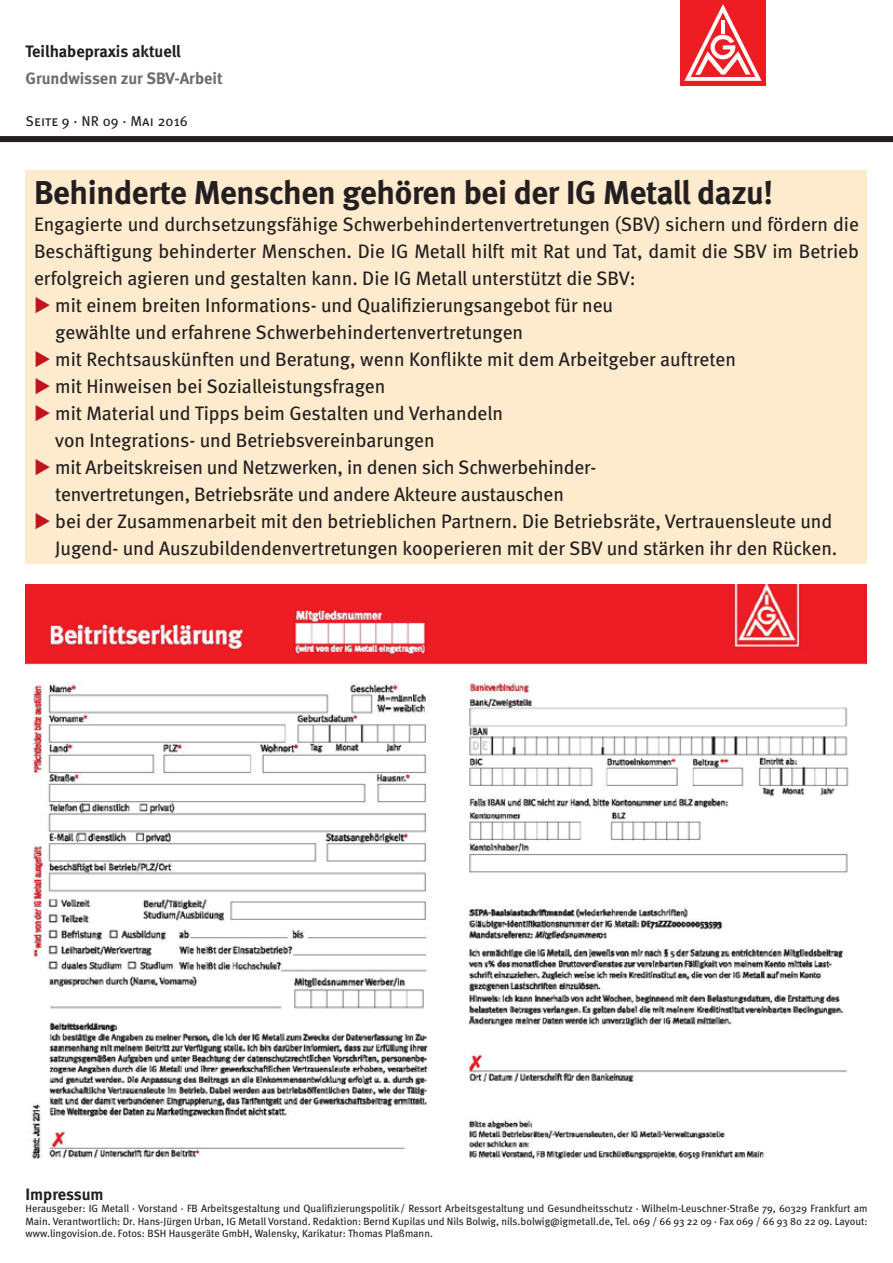
<style>
.page{position:relative;width:893px;height:1263px;background:#fff}
.page>*{position:absolute;margin:0;border:0;box-sizing:border-box;transform-origin:0 0}
.t1{font:700 33px "Meta";letter-spacing:-.01em;color:#231f20}
.t2{font:19.5px "Meta";color:#231f20}
.t3{font:700 16.5px "Meta";color:#231f20}
.t4{font:700 16.5px "Meta";color:#6c6d70}
.t5{font:14.25px "Meta Book Caps";letter-spacing:.01em;color:#231f20}
.t6{font:10.5px/12.6px "Meta";color:#231f20;text-align:justify}
</style>
<div class="page">
<div style="left:680px;top:0;width:85px;height:85px;background:#ee1d23"></div>
<svg style="left:684px;top:4px;width:78px;height:77px"></svg>
<div style="left:0;top:136px;width:893px;height:6px;background:#231f20"></div>
<img style="left:26px;top:584px;width:841px;height:576px">
<div style="left:26px;top:170px;width:841px;height:393px;background:#feeacc"></div>
<p class="t3" style="left:26px;top:42px;width:157px">Teilhabepraxis aktuell</p>
<p class="t4" style="left:26px;top:69px;width:199px">Grundwissen zur SBV-Arbeit</p>
<p class="t5" style="left:26px;top:113px;width:164px">Seite 9 · NR 09 · Mai 2016</p>
<h1 class="t1" style="left:34px;top:173px;width:741px">Behinderte Menschen gehören bei der IG Metall dazu!</h1>
<p class="t2" style="left:34px;top:213px;width:826px">Engagierte und durchsetzungsfähige Schwerbehindertenvertretungen (SBV) sichern und fördern die</p>
<p class="t2" style="left:34px;top:240px;width:826px">Beschäftigung behinderter Menschen. Die IG Metall hilft mit Rat und Tat, damit die SBV im Betrieb</p>
<p class="t2" style="left:34px;top:267px;width:603px">erfolgreich agieren und gestalten kann. Die IG Metall unterstützt die SBV:</p>
<p class="t2" style="left:55px;top:294px;width:559px">mit einem breiten Informations- und Qualifizierungsangebot für neu</p>
<p class="t2" style="left:55px;top:321px;width:469px">gewählte und erfahrene Schwerbehindertenvertretungen</p>
<p class="t2" style="left:55px;top:348px;width:682px">mit Rechtsauskünften und Beratung, wenn Konflikte mit dem Arbeitgeber auftreten</p>
<p class="t2" style="left:55px;top:375px;width:332px">mit Hinweisen bei Sozialleistungsfragen</p>
<p class="t2" style="left:55px;top:402px;width:449px">mit Material und Tipps beim Gestalten und Verhandeln</p>
<p class="t2" style="left:55px;top:429px;width:381px">von Integrations- und Betriebsvereinbarungen</p>
<p class="t2" style="left:55px;top:456px;width:543px">mit Arbeitskreisen und Netzwerken, in denen sich Schwerbehinder-</p>
<p class="t2" style="left:55px;top:483px;width:510px">tenvertretungen, Betriebsräte und andere Akteure austauschen</p>
<p class="t2" style="left:55px;top:510px;width:778px">bei der Zusammenarbeit mit den betrieblichen Partnern. Die Betriebsräte, Vertrauensleute und</p>
<p class="t2" style="left:55px;top:537px;width:784px">Jugend- und Auszubildendenvertretungen kooperieren mit der SBV und stärken ihr den Rücken.</p>
<p class="t3" style="left:26px;top:1184px;width:80px">Impressum</p>
<p class="t6" style="left:26px;top:1202px;width:843px">Herausgeber: IG Metall · Vorstand · FB Arbeitsgestaltung und Qualifizierungspolitik/ Ressort Arbeitsgestaltung und Gesundheitsschutz · Wilhelm-Leuschner-Straße 79, 60329 Frankfurt am Main. Verantwortlich: Dr. Hans-Jürgen Urban, IG Metall Vorstand. Redaktion: Bernd Kupilas und Nils Bolwig, nils.bolwig@igmetall.de, Tel. 069 / 66 93 22 09 · Fax 069 / 66 93 80 22 09. Layout: www.lingovision.de. Fotos: BSH Hausgeräte GmbH, Walensky, Karikatur: Thomas Plaßmann.</p>
</div>
